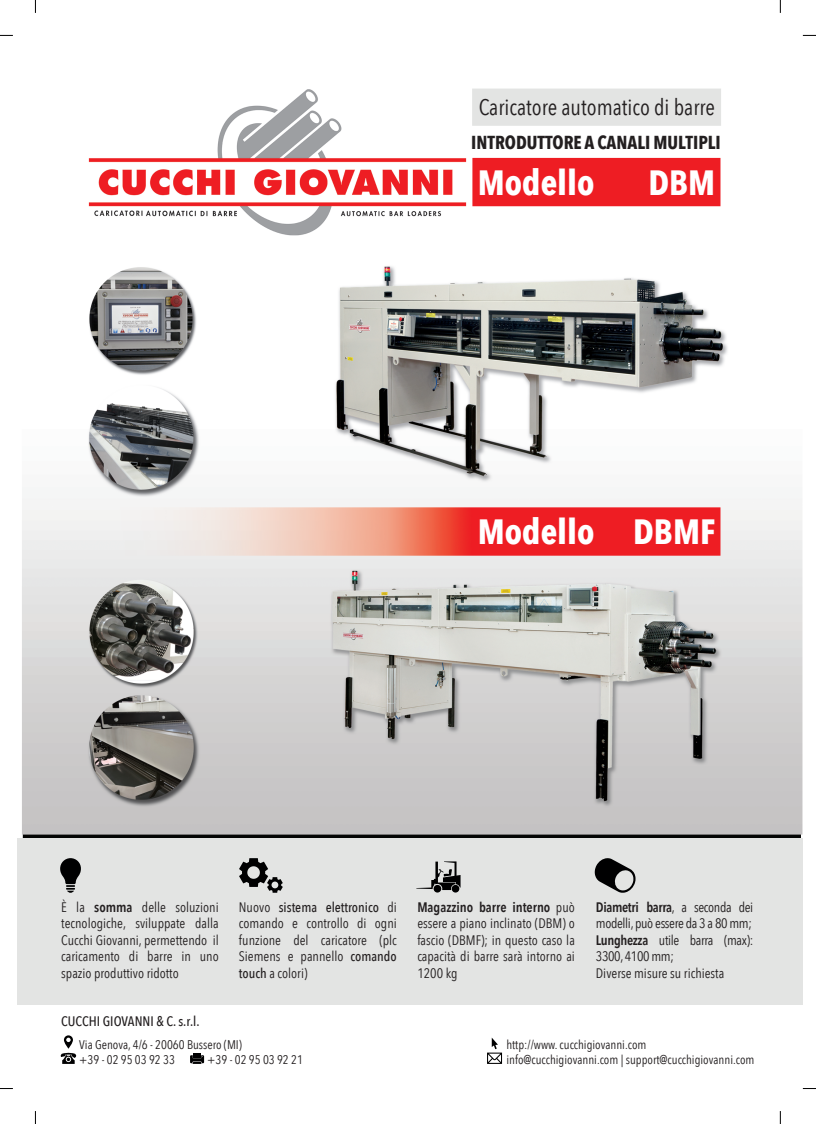
<style>
.page{position:relative;width:816px;height:1124px;background:#fff}
.page>*{position:absolute;margin:0;border:0;box-sizing:border-box;transform-origin:0 0}
.t1{font:700 35px "Avenir Next Condensed";color:#fff}
.t2{font:22.5px "Avenir Next Condensed";color:#231f20}
.t3{font:700 18.75px "Avenir Next Condensed";color:#231f20}
.t4{font:13.75px/16.5px "Avenir Next Condensed";color:#231f20;text-align:justify}
.t5{font:13.75px/16.5px "Avenir Next Condensed";letter-spacing:-.025em;color:#231f20}
.t6{font:500 13.75px "Avenir Next Condensed";color:#231f20}
.t7{font:12.5px/15px "Avenir Next Condensed";color:#231f20}
.s1{font-weight:600}
.s2{font-weight:500}
</style>
<div class="page">
<img style="left:0;top:1px;width:815px;height:1122px">
<div style="left:17px;top:838px;width:785px;height:166px;background:#e3e4e3"></div>
<svg style="left:35px;top:1px;width:1px;height:12px"></svg>
<svg style="left:0;top:35px;width:13px;height:1px"></svg>
<svg style="left:0;top:1088px;width:13px;height:1px"></svg>
<svg style="left:35px;top:1110px;width:1px;height:13px"></svg>
<svg style="left:779px;top:1px;width:1px;height:12px"></svg>
<svg style="left:802px;top:35px;width:13px;height:1px"></svg>
<svg style="left:802px;top:1088px;width:13px;height:1px"></svg>
<svg style="left:779px;top:1110px;width:1px;height:13px"></svg>
<svg style="left:60px;top:858px;width:21px;height:34px"></svg>
<svg style="left:239px;top:858px;width:43px;height:34px"></svg>
<svg style="left:416px;top:861px;width:44px;height:31px"></svg>
<svg style="left:594px;top:858px;width:41px;height:34px"></svg>
<svg style="left:60px;top:1035px;width:16px;height:28px"></svg>
<svg style="left:190px;top:1052px;width:14px;height:11px"></svg>
<svg style="left:487px;top:1037px;width:14px;height:26px"></svg>
<h2 class="t2" style="left:478px;top:93px;width:238px">Caricatore automatico di barre</h2>
<h3 class="t3" style="left:471px;top:130px;width:251px">INTRODUTTORE A CANALI MULTIPLI</h3>
<h1 class="t1" style="left:477px;top:160px;width:118px">Modello</h1>
<h1 class="t1" style="left:648px;top:160px;width:68px">DBM</h1>
<h1 class="t1" style="left:477px;top:509px;width:239px">Modello DBMF</h1>
<p class="t4" style="left:61px;top:899px;width:159px">È la <span class="s1">somma</span> delle soluzioni tecnologiche, sviluppate dalla Cucchi Giovanni, permettendo il caricamento di barre in uno spazio produttivo ridotto</p>
<p class="t4" style="left:239px;top:899px;width:159px">Nuovo <span class="s2">sistema elettronico</span> di comando e controllo di ogni funzione del caricatore (plc Siemens e pannello <span class="s2">comando touch</span> a colori)</p>
<p class="t4" style="left:417px;top:899px;width:159px"><span class="s1">Magazzino barre interno</span> può essere a piano inclinato (DBM) o fascio (DBMF); in questo caso la capacità di barre sarà intorno ai 1200 kg</p>
<p class="t5" style="left:595px;top:899px;width:159px"><span class="s1">Diametri barra</span>, a seconda dei modelli, può essere da 3 a 80 mm;<br><span class="s1">Lunghezza</span> utile barra (max):<br>3300, 4100 mm;<br>Diverse misure su richiesta</p>
<p class="t6" style="left:61px;top:1012px;width:140px">CUCCHI GIOVANNI &amp; C. s.r.l.</p>
<p class="t7" style="left:79px;top:1036px;width:164px">Via Genova, 4/6 - 20060 Bussero (MI) +39 - 02 95 03 92 33</p>
<p class="t7" style="left:207px;top:1051px;width:97px">+39 - 02 95 03 92 21</p>
<p class="t7" style="left:506px;top:1036px;width:249px">http://www. cucchigiovanni.com info@cucchigiovanni.com | support@cucchigiovanni.com</p>
</div>
